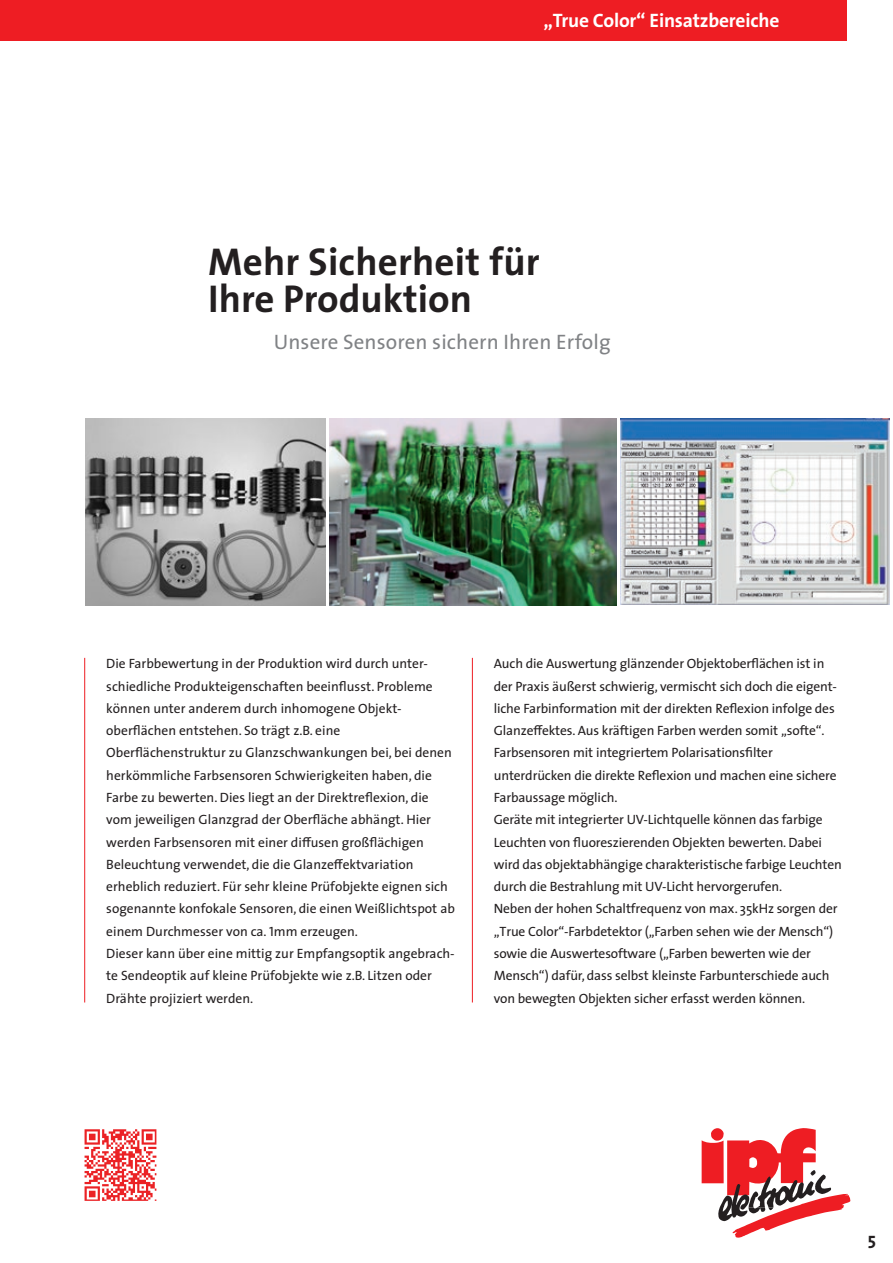
<style>
.page{position:relative;width:893px;height:1263px;background:#fff}
.page>*{position:absolute;margin:0;border:0;box-sizing:border-box;transform-origin:0 0}
.t1{font:700 39px/37.2px "The Sans";letter-spacing:.005em;color:#231f20}
.t2{font:21px "The Sans";letter-spacing:.005em;color:#808285}
.t3{font:700 19.5px "The Sans";letter-spacing:-.01em;color:#fff}
.t4{font:18px "The Sans Bold Caps";color:#231f20}
.t5{font:13.5px/22.2px "The Sans";letter-spacing:-.01em;color:#231f20}
.s1{font-family:"The Sans Caps"}
</style>
<div class="page">
<svg style="left:85px;top:1129px;width:71px;height:72px"></svg>
<img style="left:330px;top:419px;width:287px;height:187px">
<div style="left:0;top:0;width:846px;height:40px;background:#ee1d23"></div>
<svg style="left:702px;top:1128px;width:149px;height:110px"></svg>
<img style="left:85px;top:419px;width:240px;height:187px">
<img style="left:621px;top:419px;width:268px;height:186px">
<hr style="left:84px;top:658px;width:1px;height:344px;background:#ee1d23">
<hr style="left:472px;top:658px;width:1px;height:344px;background:#ee1d23">
<h3 class="t3" style="left:611px;top:-1px;width:169px">Auftragsabwicklung</h3>
<h3 class="t3" style="left:543px;top:4px;width:237px">„True Color“ Einsatzbereiche</h3>
<h1 class="t1" style="left:208px;top:242px;width:333px">Mehr Sicherheit für<br>Ihre Produktion</h1>
<h2 class="t2" style="left:274px;top:324px;width:338px">Unsere Sensoren sichern Ihren Erfolg</h2>
<p class="t5" style="left:106px;top:652px;width:350px">Die Farbbewertung in der Produktion wird durch unter&shy;schiedliche Produkteigenschaften beeinflusst. Probleme können unter anderem durch inhomogene Objekt&shy;oberflächen entstehen. So trägt z.B. eine Oberflächenstruktur zu Glanzschwankungen bei, bei denen herkömmliche Farbsensoren Schwierigkeiten haben, die Farbe zu bewerten. Dies liegt an der Direktreflexion, die vom jeweiligen Glanzgrad der Oberfläche abhängt. Hier werden Farbsensoren mit einer diffusen großflächigen Beleuchtung verwendet, die die Glanzeffektvariation erheblich reduziert. Für sehr kleine Prüfobjekte eignen sich sogenannte konfokale Sensoren, die einen Weißlichtspot ab einem Durchmesser von ca. <span class="s1">1</span>mm erzeugen.<br>Dieser kann über eine mittig zur Empfangsoptik angebrach&shy;te Sendeoptik auf kleine Prüfobjekte wie z.B. Litzen oder Drähte projiziert werden.</p>
<p class="t5" style="left:494px;top:652px;width:350px">Auch die Auswertung glänzender Objektoberflächen ist in der Praxis äußerst schwierig, vermischt sich doch die eigent&shy;liche Farbinformation mit der direkten Reflexion infolge des Glanzeffektes. Aus kräftigen Farben werden somit „softe“.<br>Farbsensoren mit integriertem Polarisationsfilter unterdrücken die direkte Reflexion und machen eine sichere Farbaussage möglich.<br>Geräte mit integrierter UV-Lichtquelle können das farbige Leuchten von fluoreszierenden Objekten bewerten. Dabei wird das objektabhängige charakteristische farbige Leuchten durch die Bestrahlung mit UV-Licht hervorgerufen.<br>Neben der hohen Schaltfrequenz von max. 35kHz sorgen der „True Color“-Farbdetektor („Farben sehen wie der Mensch“) sowie die Auswertesoftware („Farben bewerten wie der Mensch“) dafür, dass selbst kleinste Farbunterschiede auch von bewegten Objekten sicher erfasst werden können.</p>
<h3 class="t4" style="left:868px;top:1226px;width:10px">5</h3>
</div>
